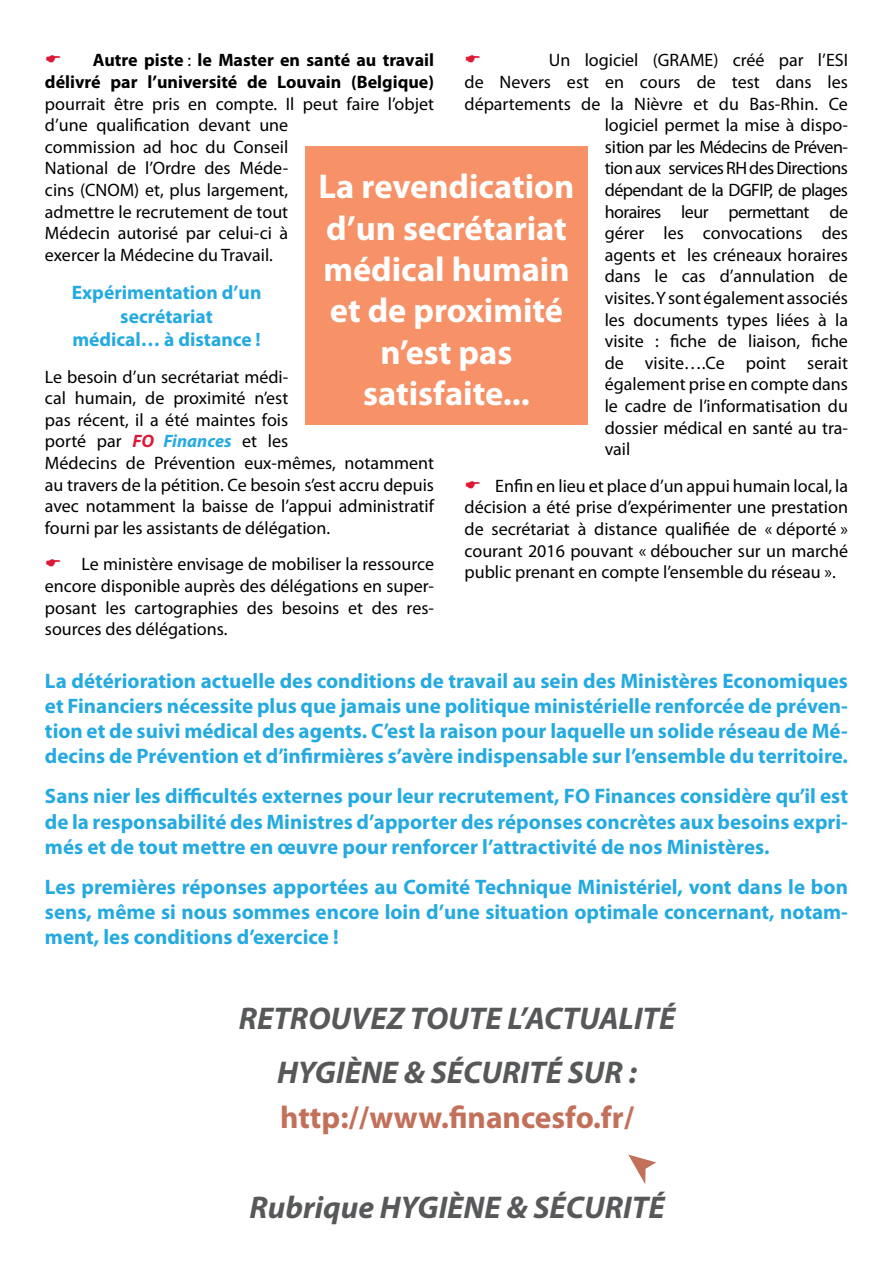
<style>
.page{position:relative;width:893px;height:1263px;background:#fff}
.page>*{position:absolute;margin:0;border:0;box-sizing:border-box;transform-origin:0 0}
.t1{font:700 34.5px/41.4px "Myriad Pro";color:#fff;text-align:center}
.t2{font:italic 700 31.5px/54px "Myriad Pro";color:#57585a;text-align:center}
.t3{font:700 31.5px "Myriad Pro";color:#c3705b}
.t4{font:700 21px/25.2px "Myriad Pro";color:#24aae1;text-align:justify}
.t5{font:700 19.5px/23.4px "Myriad Pro";color:#24aae1;text-align:center}
.Default{font:18px/21.6px "Myriad Pro";color:#000}
.Default-2{font:18px "Myriad Pro";letter-spacing:-.03em;color:#000}
.s1{font-weight:700}
.s2{font-weight:700;font-style:italic;color:#dc1a36}
.s3{font-weight:700;font-style:italic;color:#24aae1}
</style>
<div class="page">
<div style="left:305px;top:147px;width:283px;height:278px;background:#f79268"></div>
<svg style="left:628px;top:1154px;width:28px;height:30px"></svg>
<p class="Default" style="left:45px;top:49px;width:391px;text-indent:48px"><span class="s1">Autre piste</span> : <span class="s1">le Master en santé au travail délivré par l’université de Louvain (Belgique) </span>pourrait être pris en compte. Il peut faire l’objet d’une qualification devant une<br>commission ad hoc du Conseil<br>National de l’Ordre des Méde-<br>cins (CNOM) et, plus largement,<br>admettre le recrutement de tout<br>Médecin autorisé par celui-ci à<br>exercer la Médecine du Travail.</p>
<p class="t5" style="left:72px;top:280px;width:191px">Expérimentation d’un secrétariat<br>médical… à distance !</p>
<p class="Default" style="left:45px;top:365px;width:391px">Le besoin d’un secrétariat médi-<br>cal humain, de proximité n’est<br>pas récent, il a été maintes fois<br>porté par <span class="s2">FO</span> <span class="s3">Finances</span> et les<br>Médecins de Prévention eux-mêmes, notamment au travers de la pétition. Ce besoin s’est accru depuis avec notamment la baisse de l’appui administratif fourni par les assistants de délégation.</p>
<p class="Default" style="left:45px;top:553px;width:391px;text-align:justify;text-indent:37px">Le ministère envisage de mobiliser la ressource encore disponible auprès des délégations en super&shy;posant les cartographies des besoins et des res&shy;sources des délégations.</p>
<p class="Default" style="left:549px;top:49px;width:301px">Un logiciel (GRAME) créé par l’ESI</p>
<p class="Default" style="left:464px;top:71px;width:385px">de Nevers est en cours de test dans les</p>
<p class="Default" style="left:464px;top:92px;width:385px">départements de la Nièvre et du Bas-Rhin. Ce</p>
<p class="Default" style="left:605px;top:114px;width:245px">logiciel permet la mise à dispo-</p>
<p class="Default-2" style="left:605px;top:136px;width:245px">sition par les Médecins de Préven-</p>
<p class="Default-2" style="left:605px;top:157px;width:245px">tion aux services RH des Directions</p>
<p class="Default-2" style="left:605px;top:179px;width:245px">dépendant de la DGFIP, de plages</p>
<p class="Default-2" style="left:605px;top:200px;width:245px">horaires leur permettant de</p>
<p class="Default" style="left:605px;top:222px;width:245px">gérer les convocations des</p>
<p class="Default" style="left:605px;top:244px;width:245px">agents et les créneaux horaires</p>
<p class="Default" style="left:605px;top:265px;width:245px">dans le cas d’annulation de</p>
<p class="Default" style="left:605px;top:287px;width:245px">visites. Y sont également associés</p>
<p class="Default" style="left:605px;top:308px;width:245px">les documents types liées à la</p>
<p class="Default" style="left:605px;top:330px;width:245px">visite : fiche de liaison, fiche</p>
<p class="Default" style="left:605px;top:352px;width:245px">de visite….Ce point serait</p>
<p class="Default" style="left:605px;top:373px;width:245px">également prise en compte dans</p>
<p class="Default" style="left:605px;top:395px;width:245px">le cadre de l’informatisation du</p>
<p class="Default" style="left:605px;top:416px;width:245px">dossier médical en santé au tra-</p>
<p class="Default" style="left:605px;top:438px;width:27px">vail</p>
<p class="Default" style="left:464px;top:475px;width:385px;text-align:justify;text-indent:31px">Enfin en lieu et place d’un appui humain local, la décision a été prise d’expérimenter une prestation de secrétariat à distance qualifiée de « déporté » courant 2016 pouvant « déboucher sur un marché public prenant en compte l’ensemble du réseau ».</p>
<p class="t1" style="left:319px;top:165px;width:257px">La revendication d’un secrétariat médical humain et de proximité n’est pas satisfaite...</p>
<p class="t4" style="left:45px;top:667px;width:805px">La détérioration actuelle des conditions de travail au sein des Ministères Economiques et Financiers nécessite plus que jamais une politique ministérielle renforcée de préven&shy;tion et de suivi médical des agents. C’est la raison pour laquelle un solide réseau de Mé&shy;decins de Prévention et d’infirmières s’avère indispensable sur l’ensemble du territoire.</p>
<p class="t4" style="left:45px;top:783px;width:805px">Sans nier les difficultés externes pour leur recrutement, FO Finances considère qu’il est de la responsabilité des Ministres d’apporter des réponses concrètes aux besoins expri&shy;més et de tout mettre en œuvre pour renforcer l’attractivité de nos Ministères.</p>
<p class="t4" style="left:45px;top:874px;width:804px">Les premières réponses apportées au Comité Technique Ministériel, vont dans le bon sens, même si nous sommes encore loin d’une situation optimale concernant, notam&shy;ment, les conditions d’exercice !</p>
<p class="t2" style="left:239px;top:991px;width:438px">RETROUVEZ TOUTE L’ACTUALITÉ<br>HYGIÈNE &amp; SÉCURITÉ SUR :</p>
<p class="t3" style="left:280px;top:1097px;width:355px">http://www.financesfo.fr/</p>
<p class="t2" style="left:250px;top:1180px;width:417px">Rubrique HYGIÈNE &amp; SÉCURITÉ</p>
</div>
